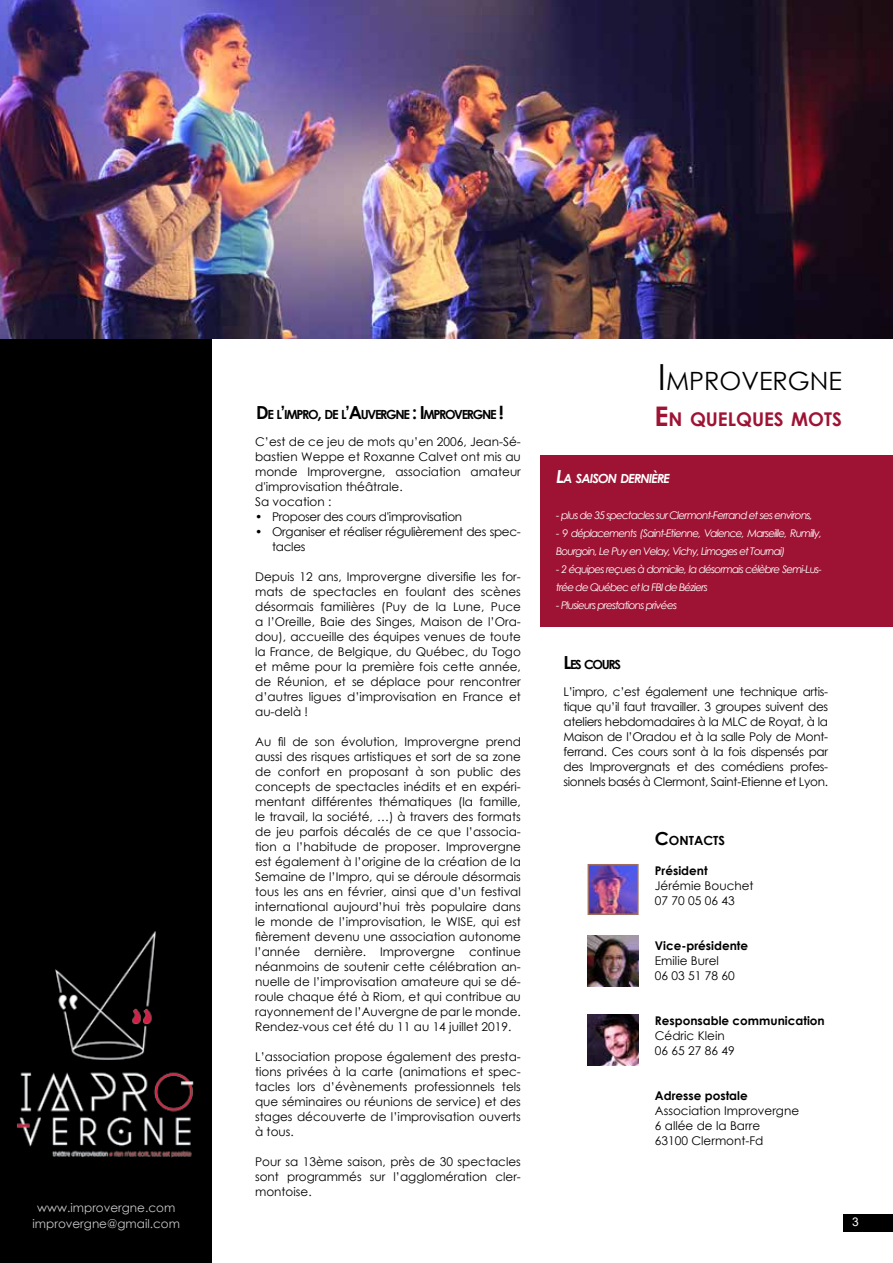
<style>
.page{position:relative;width:893px;height:1263px;background:#fff}
.page>*{position:absolute;margin:0;border:0;box-sizing:border-box;transform-origin:0 0}
.t1{font:25.2px "Century Gothic";color:#000}
.t2{font:700 18.9px "Century Gothic";color:#9e1334}
.t3{font:700 12.6px "Century Gothic";letter-spacing:-.105em;color:#000}
.t4{font:italic 700 12.6px "Century Gothic";letter-spacing:-.07em;color:#fff}
.t5{font:12px/15px "Century Gothic";color:#000}
.t6{font:12px/15px "Century Gothic";letter-spacing:-.025em;color:#000}
.t7{font:700 12px "Century Gothic";color:#000}
.t8{font:12px/16.5px "Century Gothic";color:#c7c8ca;text-align:center}
.t9{font:12px "Arial";color:#fff}
.t10{font:italic 10.5px/18px "Century Gothic";letter-spacing:-.075em;color:#fff}
.s1{font-size:36px}
.s2{font-size:18px}
.s3{font-size:27px}
</style>
<div class="page">
<div style="left:0;top:0;width:212px;height:1263px;background:#000"></div>
<div style="left:843px;top:1214px;width:50px;height:17px;background:#000"></div>
<img style="left:16px;top:931px;width:178px;height:227px">
<div style="left:540px;top:456px;width:353px;height:171px;background:#9e1334"></div>
<img style="left:0;top:0;width:893px;height:338px">
<img style="left:588px;top:935px;width:51px;height:51px">
<img style="left:591px;top:867px;width:45px;height:45px">
<div style="left:588px;top:864px;width:51px;height:51px;border:2px solid #a16d5f"></div>
<img style="left:588px;top:1014px;width:51px;height:51px">
<p class="t8" style="left:33px;top:1199px;width:149px">www.improvergne.com improvergne@gmail.com</p>
<h1 class="t1" style="left:658px;top:363px;width:182px"><span class="s1">I</span> MPROVERGNE</h1>
<p class="t3" style="left:256px;top:405px;width:249px"><span class="s2">D</span>E L<span class="s2">’</span>IMPRO<span class="s2">,</span> DE L<span class="s2">’A</span>UVERGNE <span class="s2">: I</span>MPROVERGNE <span class="s2">!</span></p>
<h2 class="t2" style="left:654px;top:404px;width:188px"><span class="s3">E</span>N QUELQUES MOTS</h2>
<p class="t5" style="left:255px;top:434px;width:267px">C’est de ce jeu de mots qu’en 2006, Jean-Sé&shy;bastien Weppe et Roxanne Calvet ont mis au monde Improvergne, association amateur d'improvisation théâtrale.<br>Sa vocation :</p>
<p class="t6" style="left:255px;top:509px;width:209px">• Proposer des cours d'improvisation</p>
<p class="t6" style="left:272px;top:524px;width:250px;text-indent:-17px">• Organiser et réaliser régulièrement des spec&shy;tacles</p>
<p class="t5" style="left:255px;top:569px;width:267px;text-align:justify">Depuis 12 ans, Improvergne diversifie les for&shy;mats de spectacles en foulant des scènes désormais familières (Puy de la Lune, Puce a l’Oreille, Baie des Singes, Maison de l’Ora&shy;dou), accueille des équipes venues de toute la France, de Belgique, du Québec, du Togo et même pour la première fois cette année, de Réunion, et se déplace pour rencontrer d’autres ligues d’improvisation en France et au-delà !</p>
<p class="t5" style="left:255px;top:734px;width:267px;text-align:justify">Au fil de son évolution, Improvergne prend aussi des risques artistiques et sort de sa zone de confort en proposant à son public des concepts de spectacles inédits et en expéri&shy;mentant différentes thématiques (la famille, le travail, la société, …) à travers des formats de jeu parfois décalés de ce que l’associa&shy;tion a l’habitude de proposer. Improvergne est également à l’origine de la création de la Semaine de l’Impro, qui se déroule désormais tous les ans en février, ainsi que d’un festival international aujourd’hui très populaire dans le monde de l’improvisation, le WISE, qui est fièrement devenu une association autonome l’année dernière. Improvergne continue néanmoins de soutenir cette célébration an&shy;nuelle de l’improvisation amateure qui se dé&shy;roule chaque été à Riom, et qui contribue au rayonnement de l’Auvergne de par le monde.<br>Rendez-vous cet été du 11 au 14 juillet 2019.</p>
<p class="t5" style="left:255px;top:1049px;width:267px;text-align:justify">L’association propose également des presta&shy;tions privées à la carte (animations et spec&shy;tacles lors d’évènements professionnels tels que séminaires ou réunions de service) et des stages découverte de l’improvisation ouverts à tous.</p>
<p class="t5" style="left:255px;top:1154px;width:267px;text-align:justify">Pour sa 13ème saison, près de 30 spectacles sont programmés sur l’agglomération cler&shy;montoise.</p>
<p class="t4" style="left:556px;top:469px;width:115px"><span class="s2">L</span>A SAISON DERNIÈRE</p>
<p class="t10" style="left:556px;top:506px;width:258px">- plus de 35 spectacles sur Clermont-Ferrand et ses environs,</p>
<p class="t10" style="left:556px;top:524px;width:267px">- 9 déplacements (Saint-Etienne, Valence, Marseille, Rumilly,<br>Bourgoin, Le Puy en Velay, Vichy, Limoges et Tournai)</p>
<p class="t10" style="left:556px;top:560px;width:267px">- 2 équipes reçues à domicile, la désormais célèbre Semi-Lus&shy;trée de Québec et la FBI de Béziers</p>
<p class="t10" style="left:556px;top:596px;width:122px">- Plusieurs prestations privées</p>
<p class="t3" style="left:563px;top:655px;width:52px"><span class="s2">L</span>ES COURS</p>
<p class="t5" style="left:563px;top:683px;width:266px;text-align:justify">L’impro, c’est également une technique artis&shy;tique qu’il faut travailler. 3 groupes suivent des ateliers hebdomadaires à la MLC de Royat, à la Maison de l’Oradou et à la salle Poly de Mont&shy;ferrand. Ces cours sont à la fois dispensés par des Improvergnats et des comédiens profes&shy;sionnels basés à Clermont, Saint-Etienne et Lyon.</p>
<p class="t3" style="left:655px;top:831px;width:71px"><span class="s2">C</span>ONTACTS</p>
<p class="t7" style="left:655px;top:861px;width:54px">Président</p>
<p class="t5" style="left:655px;top:878px;width:100px">Jérémie Bouchet<br>07 70 05 06 43</p>
<p class="t7" style="left:655px;top:936px;width:95px">Vice-présidente</p>
<p class="t5" style="left:655px;top:953px;width:81px">Emilie Burel<br>06 03 51 78 60</p>
<p class="t7" style="left:655px;top:1011px;width:171px">Responsable communication</p>
<p class="t5" style="left:655px;top:1028px;width:81px">Cédric Klein<br>06 65 27 86 49</p>
<p class="t7" style="left:655px;top:1086px;width:94px">Adresse postale</p>
<p class="t5" style="left:655px;top:1103px;width:146px">Association Improvergne<br>6 allée de la Barre<br>63100 Clermont-Fd</p>
<p class="t9" style="left:852px;top:1213px;width:8px">3</p>
</div>
